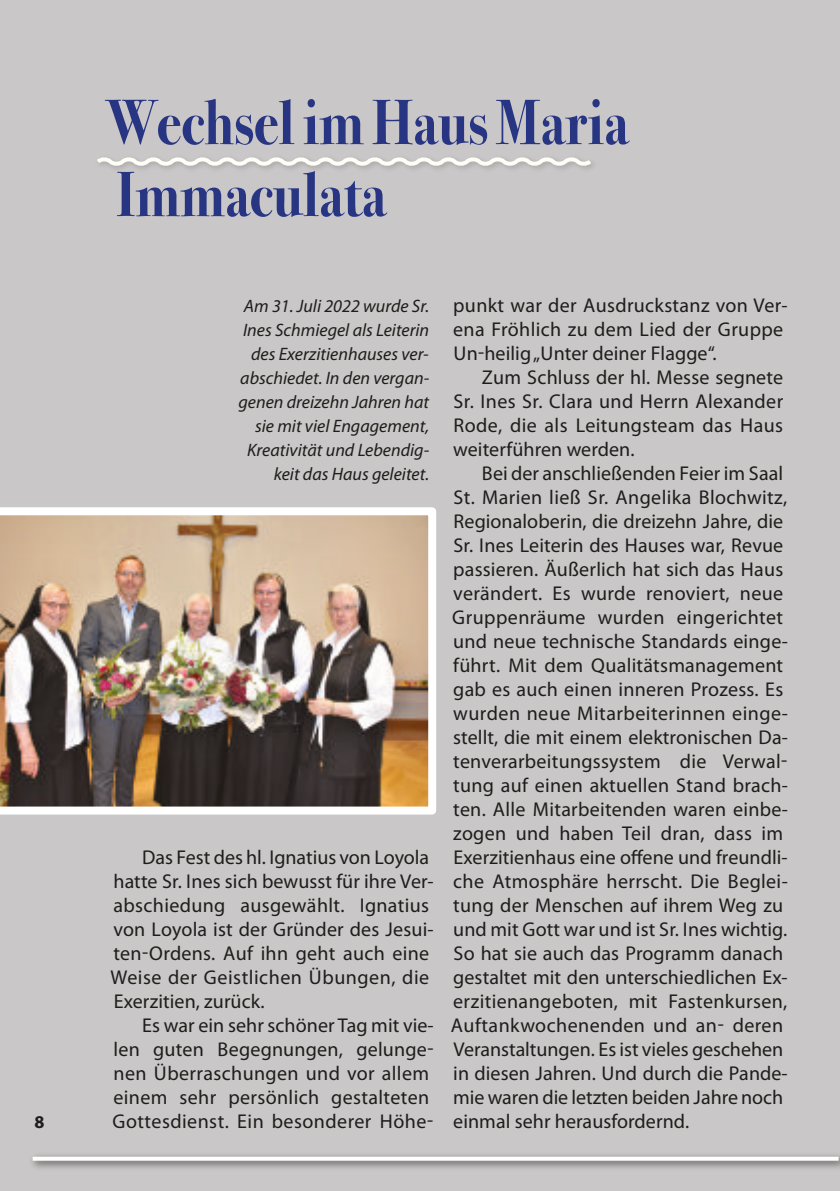
<style>
.page{position:relative;width:840px;height:1191px;background:#fff}
.page>*{position:absolute;margin:0;border:0;box-sizing:border-box;transform-origin:0 0}
.t1{font:700 64px/72px "Bodoni Svty Two ITCTT";color:#283583;scale:.87 1}
.t2{font:20px/24px "Myriad Pro";letter-spacing:.015em;color:#1d1d1b}
.t3{font:italic 18px/24px "Myriad Pro";color:#1d1d1b;text-align:right}
.t4{font:700 18px "Myriad Pro";color:#1d1d1b}
</style>
<div class="page">
<hr style="left:839px;top:0;width:1px;height:1191px;background:#c9c7c7">
<div style="left:0;top:0;width:839px;height:1191px;background:#c9c7c7"></div>
<hr style="left:33px;top:1157px;width:804px;height:3px;background:#fff">
<svg style="left:837px;top:1156px;width:3px;height:11px"></svg>
<svg style="left:97px;top:157px;width:496px;height:12px"></svg>
<img style="left:0;top:507px;width:436px;height:307px">
<p class="t4" style="left:35px;top:1115px;width:11px">8</p>
<h1 class="t1" style="left:106px;top:87px;width:601px">Wechsel im Haus Maria<br>Immaculata</h1>
<p class="t3" style="left:238px;top:296px;width:192px">Am 31. Juli 2022 wurde Sr.<br>Ines Schmiegel als Leiterin des Exerzitienhauses ver&shy;abschiedet. In den vergan&shy;genen dreizehn Jahren hat sie mit viel Engagement,<br>Kreativität und Lebendig&shy;keit das Haus geleitet.</p>
<p class="t2" style="left:110px;top:847px;width:325px;text-indent:32px">Das Fest des hl. Ignatius von Loyola hatte Sr. Ines sich bewusst für ihre Ver&shy;abschiedung ausgewählt. Ignatius von Loyola ist der Gründer des Jesui&shy;ten-Ordens. Auf ihn geht auch eine Weise der Geistlichen Übungen, die Exerzitien, zurück.</p>
<p class="t2" style="left:112px;top:1015px;width:323px;text-indent:30px">Es war ein sehr schöner Tag mit vie&shy;len guten Begegnungen, gelunge&shy;nen Überraschungen und vor allem einem sehr persönlich gestalteten Gottesdienst. Ein besonderer Höhe-</p>
<p class="t2" style="left:453px;top:295px;width:336px">punkt war der Ausdruckstanz von Ver&shy;ena Fröhlich zu dem Lied der Gruppe<br>Un-heilig„Unter deiner Flagge“.</p>
<p class="t2" style="left:453px;top:367px;width:331px;text-align:justify;text-indent:29px">Zum Schluss der hl. Messe segnete Sr. Ines Sr. Clara und Herrn Alexander Rode, die als Leitungsteam das Haus weiterführen werden.</p>
<p class="t2" style="left:450px;top:463px;width:338px;text-indent:31px">Bei der anschließenden Feier im Saal St. Marien ließ Sr. Angelika Blochwitz, Regionaloberin, die dreizehn Jahre, die Sr. Ines Leiterin des Hauses war, Revue passieren. Äußerlich hat sich das Haus verändert. Es wurde renoviert, neue Gruppenräume wurden eingerichtet und neue technische Standards einge&shy;führt. Mit dem Qualitätsmanagement gab es auch einen inneren Prozess. Es wurden neue Mitarbeiterinnen einge&shy;stellt, die mit einem elektronischen Da&shy;tenverarbeitungssystem die Verwal&shy;tung auf einen aktuellen Stand brach&shy;ten. Alle Mitarbeitenden waren einbe&shy;zogen und haben Teil dran, dass im Exerzitienhaus eine offene und freundli&shy;che Atmosphäre herrscht. Die Beglei&shy;tung der Menschen auf ihrem Weg zu und mit Gott war und ist Sr. Ines wichtig.<br>So hat sie auch das Programm danach gestaltet mit den unterschiedlichen Ex&shy;erzitienangeboten, mit Fastenkursen, Auftankwochenenden und an- deren Veranstaltungen. Es ist vieles geschehen in diesen Jahren. Und durch die Pande&shy;mie waren die letzten beiden Jahre noch einmal sehr herausfordernd.</p>
</div>
